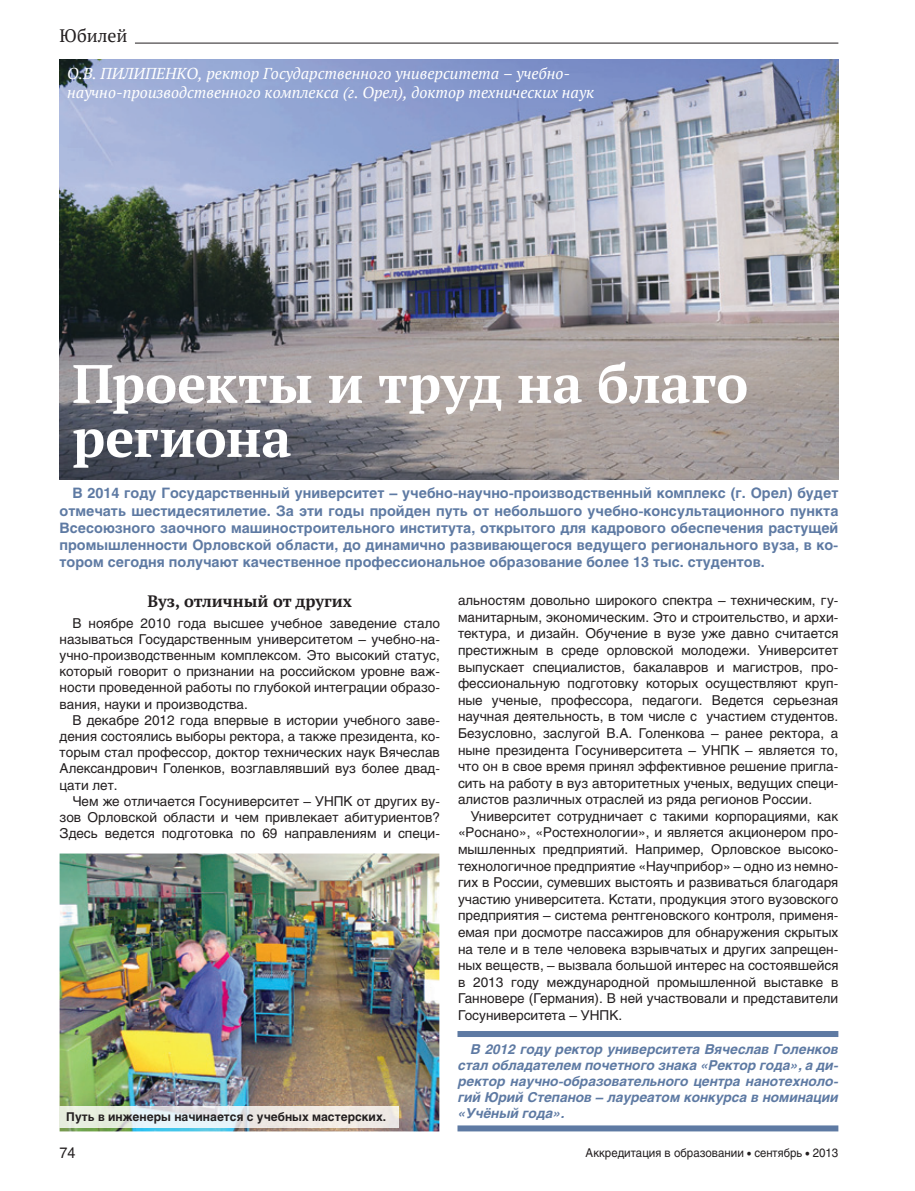
<style>
.page{position:relative;width:915px;height:1191px;background:#fff}
.page>*{position:absolute;margin:0;border:0;box-sizing:border-box;transform-origin:0 0}
.t1{font:700 54px/54px "PT Serif";color:#fff}
.t2{font:18px "PT Serif";color:#231f20}
.t3{font:700 16.5px "PT Serif";color:#231f20}
.t4{font:italic 15.75px/18.9px "PT Serif";color:#fff}
.t5{font:15px "Helios C";color:#231f20;scale:.95 1}
.t6{font:700 14.25px/17.1px "Helios";color:#5e7aa3;text-align:justify}
.t7{font:13.5px/16.6px "Helios";color:#231f20;text-align:justify}
.t8{font:italic 700 13.5px/16.2px "Helios";color:#5e7aa3;text-align:justify}
.t9{font:700 12px "Helios";color:#231f20}
.t10{font:12px "Helios";color:#231f20;scale:.95 1}
</style>
<div class="page">
<img style="left:60px;top:60px;width:778px;height:419px">
<img style="left:60px;top:853px;width:379px;height:278px">
<div style="left:457px;top:1031px;width:381px;height:6px;background:#5e7aa3"></div>
<div style="left:457px;top:1125px;width:381px;height:6px;background:#5e7aa3"></div>
<img style="left:60px;top:1106px;width:338px;height:21px">
<hr style="left:135px;top:43px;width:703px;height:1px;background:#231f20">
<h2 class="t2" style="left:60px;top:24px;width:70px">Юбилей</h2>
<p class="t4" style="left:67px;top:64px;width:528px">О.В. ПИЛИПЕНКО, ректор Государственного университета – учебно&shy;научно-производственного комплекса (г. Орел), доктор технических наук</p>
<h1 class="t1" style="left:72px;top:356px;width:677px">Проекты и труд на благо региона</h1>
<p class="t6" style="left:60px;top:485px;width:780px;text-indent:13px">В 2014 году Государственный университет – учебно-научно-производственный комплекс (г. Орел) будет отмечать шестидесятилетие. За эти годы пройден путь от небольшого учебно-консультационного пункта Всесоюзного заочного машиностроительного института, открытого для кадрового обеспечения растущей промышленности Орловской области, до динамично развивающегося ведущего регионального вуза, в ко&shy;тором сегодня получают качественное профессиональное образование более 13 тыс. студентов.</p>
<p class="t3" style="left:147px;top:590px;width:206px">Вуз, отличный от других</p>
<p class="t7" style="left:60px;top:614px;width:382px;line-height:16.2px;text-indent:13px">В ноябре 2010 года высшее учебное заведение стало называться Государственным университетом – учебно-на&shy;учно-производственным комплексом. Это высокий статус, который говорит о признании на российском уровне важ&shy;ности проведенной работы по глубокой интеграции образо&shy;вания, науки и производства.</p>
<p class="t7" style="left:60px;top:711px;width:382px;line-height:16.2px;text-indent:13px">В декабре 2012 года впервые в истории учебного заве&shy;дения состоялись выборы ректора, а также президента, ко&shy;торым стал профессор, доктор технических наук Вячеслав Александрович Голенков, возглавлявший вуз более двад&shy;цати лет.</p>
<p class="t7" style="left:60px;top:792px;width:382px;line-height:16.2px;text-indent:13px">Чем же отличается Госуниверситет – УНПК от других ву&shy;зов Орловской области и чем привлекает абитуриентов?<br>Здесь ведется подготовка по 69 направлениям и специ-</p>
<p class="t7" style="left:458px;top:592px;width:382px">альностям довольно широкого спектра – техническим, гу&shy;манитарным, экономическим. Это и строительство, и архи&shy;тектура, и дизайн. Обучение в вузе уже давно считается престижным в среде орловской молодежи. Университет выпускает специалистов, бакалавров и магистров, про&shy;фессиональную подготовку которых осуществляют круп&shy;ные ученые, профессора, педагоги. Ведется серьезная научная деятельность, в том числе с участием студентов.<br>Безусловно, заслугой В.А. Голенкова – ранее ректора, а ныне президента Госуниверситета – УНПК – является то, что он в свое время принял эффективное решение пригла&shy;сить на работу в вуз авторитетных ученых, ведущих специ&shy;алистов различных отраслей из ряда регионов России.</p>
<p class="t7" style="left:458px;top:807px;width:382px;text-indent:13px">Университет сотрудничает с такими корпорациями, как «Роснано», «Ростехнологии», и является акционером про&shy;мышленных предприятий. Например, Орловское высоко&shy;технологичное предприятие «Научприбор» – одно из немно&shy;гих в России, сумевших выстоять и развиваться благодаря участию университета. Кстати, продукция этого вузовского предприятия – система рентгеновского контроля, применя&shy;емая при досмотре пассажиров для обнаружения скрытых на теле и в теле человека взрывчатых и других запрещен&shy;ных веществ, – вызвала большой интерес на состоявшейся в 2013 году международной промышленной выставке в Ганновере (Германия). В ней участвовали и представители Госуниверситета – УНПК.</p>
<p class="t8" style="left:458px;top:1040px;width:381px;text-indent:13px">В 2012 году ректор университета Вячеслав Голенков стал обладателем почетного знака «Ректор года», а ди&shy;ректор научно-образовательного центра нанотехноло&shy;гий Юрий Степанов – лауреатом конкурса в номинации</p>
<p class="t9" style="left:66px;top:1109px;width:321px">Путь в инженеры начинается с учебных мастерских.</p>
<p class="t8" style="left:458px;top:1105px;width:108px">«Учёный года».</p>
<p class="t5" style="left:59px;top:1143px;width:18px">74</p>
<p class="t10" style="left:585px;top:1145px;width:267px">Аккредитация в образовании • сентябрь • 2013</p>
</div>
